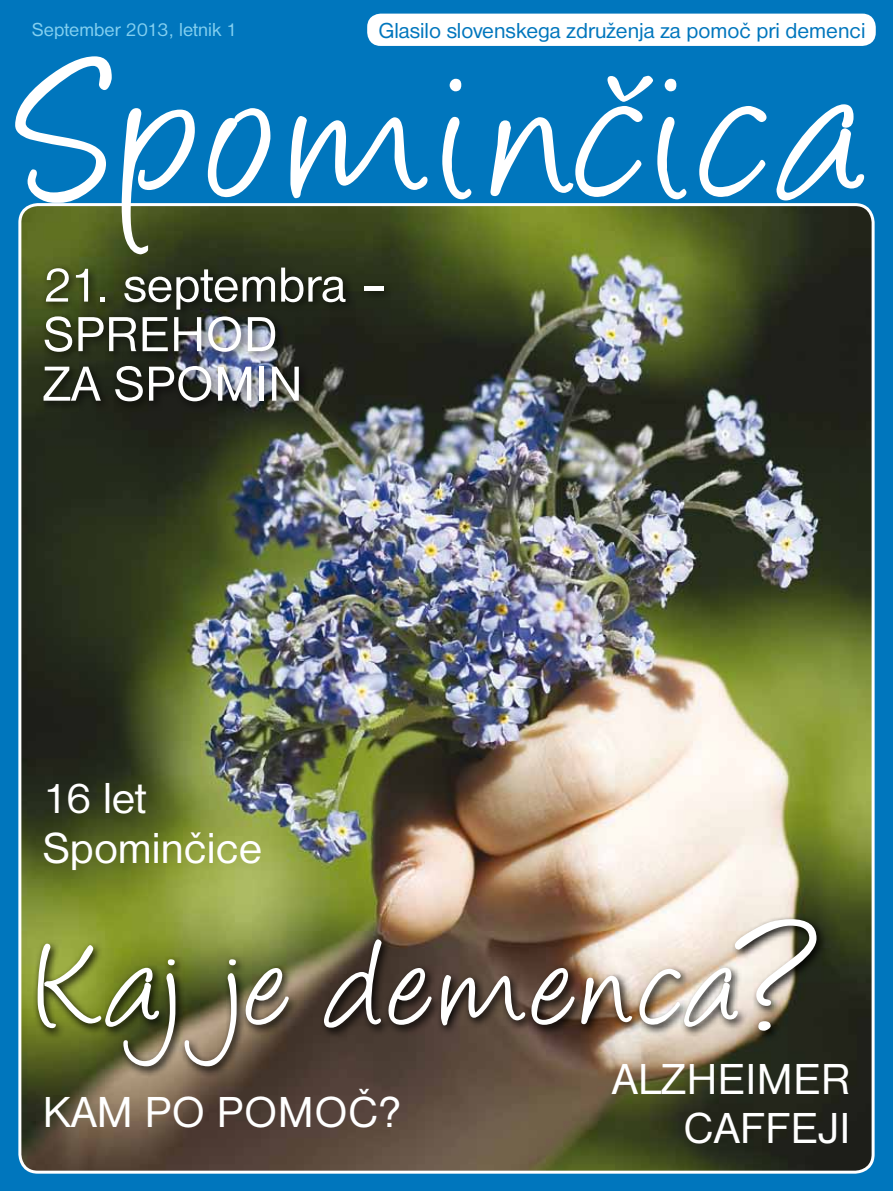
<style>
.page{position:relative;width:893px;height:1191px;background:#0076bd}
.page>*{position:absolute;margin:0;border:0;box-sizing:border-box;transform-origin:0 0}
.t1{font:229.5px "Angelina";letter-spacing:.04em;color:#fff}
.t2{font:141px "Angelina";letter-spacing:.055em;color:#fff}
.t3{font:51px/49.5px "Nimbus Sans";letter-spacing:.015em;color:#fff}
.t4{font:45px/49.5px "Nimbus Sans";letter-spacing:.015em;color:#fff}
.t5{font:22.5px "Nimbus Sans";color:#0076bd}
.t6{font:19.5px "Nimbus Sans";color:#84d0f0}
.s1{font-size:195px}
</style>
<div class="page">
<div style="left:367px;top:14px;width:509px;height:32px;background:#fff;border-radius:13px"></div>
<img style="left:20px;top:206px;width:853px;height:966px">
<img style="left:33px;top:914px;width:794px;height:163px">
<div style="left:39px;top:262px;width:355px;height:150px;background:#000;opacity:.75"></div>
<p class="t6" style="left:32px;top:19px;width:207px">September 2013, letnik 1</p>
<p class="t5" style="left:378px;top:18px;width:488px">Glasilo slovenskega združenja za pomoč pri demenci</p>
<h1 class="t1" style="left:23px;top:25px;width:840px">Spominčica</h1>
<h3 class="t3" style="left:43px;top:260px;width:347px">21. septembra – sprehod<br>za spomin</h3>
<h3 class="t4" style="left:43px;top:774px;width:221px">16 let<br>Spominčice</h3>
<h2 class="t2" style="left:43px;top:919px;width:779px">Kaj je demenca<span class="s1">?</span></h2>
<h3 class="t4" style="left:613px;top:1054px;width:239px;text-align:right">Alzheimer caffeji</h3>
<h3 class="t4" style="left:43px;top:1087px;width:360px">Kam po pomoč?</h3>
</div>
